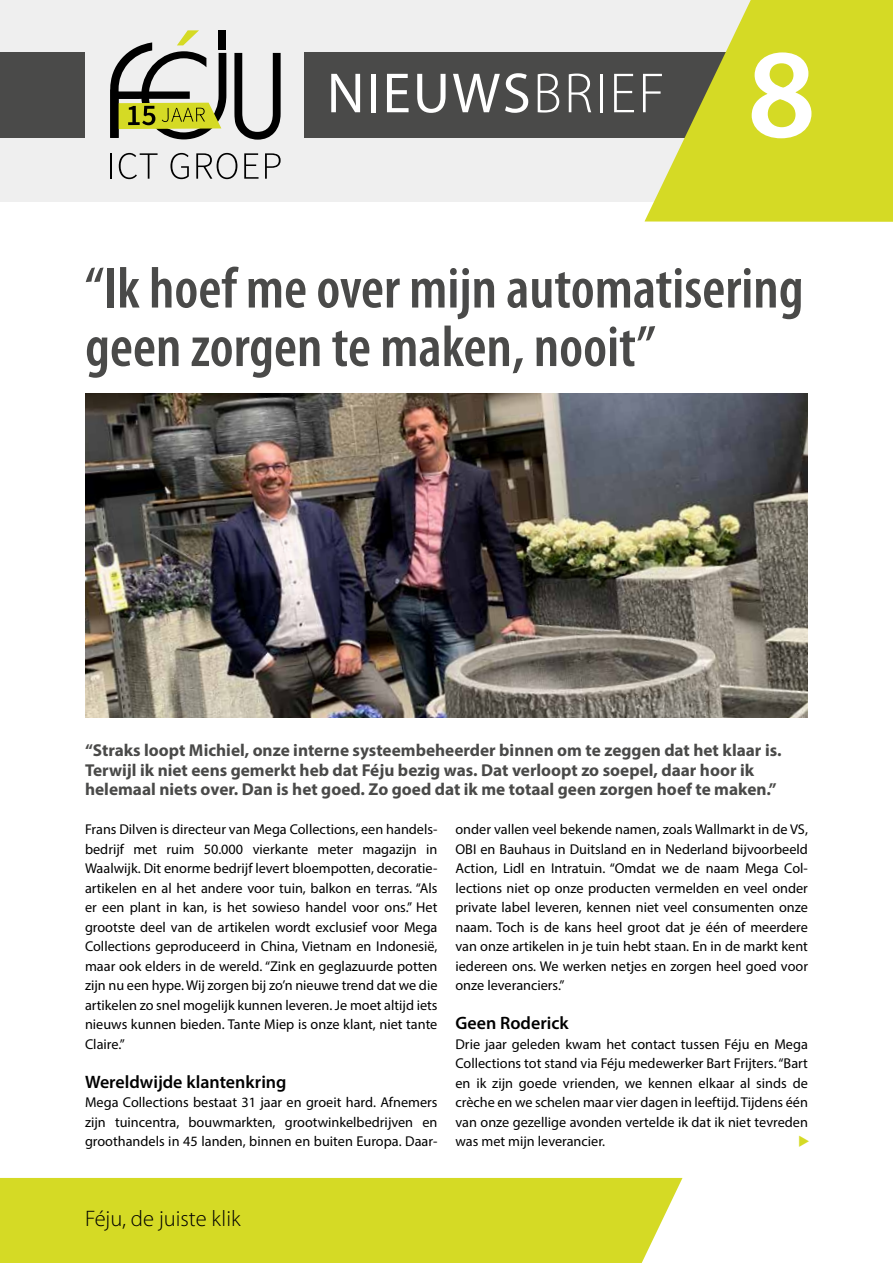
<style>
.page{position:relative;width:893px;height:1263px;background:#fff}
.page>*{position:absolute;margin:0;border:0;box-sizing:border-box;transform-origin:0 0}
.t1{font:600 127.8px "Myriad Pro";color:#fff}
.t2{font:600 condensed 58.5px/58.5px "Myriad Pro";color:#4a4a49}
.t3{font:57px "Myriad Pro";letter-spacing:.04em;color:#fff}
.t4{font:300 22.5px "Myriad Pro";color:#000}
.t5{font:600 18px "Myriad Pro";color:#000}
.t6{font:700 17.25px/19.5px "Myriad Pro";color:#4a4a49}
.t7{font:14.25px/19.5px "Myriad Pro";color:#000;text-align:justify}
.s1{font-weight:300}
</style>
<div class="page">
<div style="left:0;top:1178px;width:682px;height:85px;background:#d5da25"></div>
<div style="left:0;top:0;width:893px;height:201px;background:#efefef"></div>
<div style="left:0;top:53px;width:770px;height:85px;background:#4a4a49"></div>
<div style="left:85px;top:17px;width:219px;height:163px;background:#efefef"></div>
<svg style="left:645px;top:0;width:248px;height:222px;fill:#d5da25"></svg>
<img style="left:85px;top:393px;width:723px;height:324px">
<hr style="left:110px;top:153px;width:2px;height:26px;background:#000">
<svg style="left:119px;top:153px;width:39px;height:26px"></svg>
<svg style="left:170px;top:153px;width:19px;height:26px"></svg>
<svg style="left:196px;top:153px;width:41px;height:26px"></svg>
<svg style="left:244px;top:153px;width:15px;height:26px"></svg>
<svg style="left:265px;top:153px;width:16px;height:26px"></svg>
<svg style="left:234px;top:53px;width:47px;height:87px"></svg>
<svg style="left:110px;top:30px;width:116px;height:109px"></svg>
<h3 class="t3" style="left:327px;top:58px;width:339px">NIEUWS<span class="s1">BRIEF</span></h3>
<h1 class="t1" style="left:747px;top:13px;width:70px">8</h1>
<h2 class="t2" style="left:85px;top:258px;width:720px">“Ik hoef me over mijn automatisering geen zorgen te maken, nooit”</h2>
<p class="t6" style="left:85px;top:740px;width:698px">“Straks loopt Michiel, onze interne systeembeheerder binnen om te zeggen dat het klaar is.<br>Terwijl ik niet eens gemerkt heb dat Féju bezig was. Dat verloopt zo soepel, daar hoor ik helemaal niets over. Dan is het goed. Zo goed dat ik me totaal geen zorgen hoef te maken.”</p>
<p class="t7" style="left:85px;top:819px;width:354px">Frans Dilven is directeur van Mega Collections, een handels&shy;bedrijf met ruim 50.000 vierkante meter magazijn in Waalwijk. Dit enorme bedrijf levert bloempotten, decoratie&shy;artikelen en al het andere voor tuin, balkon en terras. “Als er een plant in kan, is het sowieso handel voor ons.” Het grootste deel van de artikelen wordt exclusief voor Mega Collections geproduceerd in China, Vietnam en Indonesië, maar ook elders in de wereld. “Zink en geglazuurde potten zijn nu een hype. Wij zorgen bij zo’n nieuwe trend dat we die artikelen zo snel mogelijk kunnen leveren. Je moet altijd iets nieuws kunnen bieden. Tante Miep is onze klant, niet tante Claire.”</p>
<p class="t5" style="left:85px;top:1070px;width:203px">Wereldwijde klantenkring</p>
<p class="t7" style="left:85px;top:1092px;width:354px">Mega Collections bestaat 31 jaar en groeit hard. Afnemers zijn tuincentra, bouwmarkten, grootwinkelbedrijven en groothandels in 45 landen, binnen en buiten Europa. Daar-</p>
<p class="t7" style="left:455px;top:819px;width:354px">onder vallen veel bekende namen, zoals Wallmarkt in de VS, OBI en Bauhaus in Duitsland en in Nederland bijvoorbeeld Action, Lidl en Intratuin. “Omdat we de naam Mega Col&shy;lections niet op onze producten vermelden en veel onder private label leveren, kennen niet veel consumenten onze naam. Toch is de kans heel groot dat je één of meerdere van onze artikelen in je tuin hebt staan. En in de markt kent iedereen ons. We werken netjes en zorgen heel goed voor onze leveranciers.”</p>
<p class="t5" style="left:455px;top:1012px;width:115px">Geen Roderick</p>
<p class="t7" style="left:455px;top:1034px;width:354px">Drie jaar geleden kwam het contact tussen Féju en Mega Collections tot stand via Féju medewerker Bart Frijters. “Bart en ik zijn goede vrienden, we kennen elkaar al sinds de crèche en we schelen maar vier dagen in leeftijd. Tijdens één van onze gezellige avonden vertelde ik dat ik niet tevreden was met mijn leverancier.</p>
<h3 class="t4" style="left:85px;top:1205px;width:157px">Féju, de juiste klik</h3>
</div>
